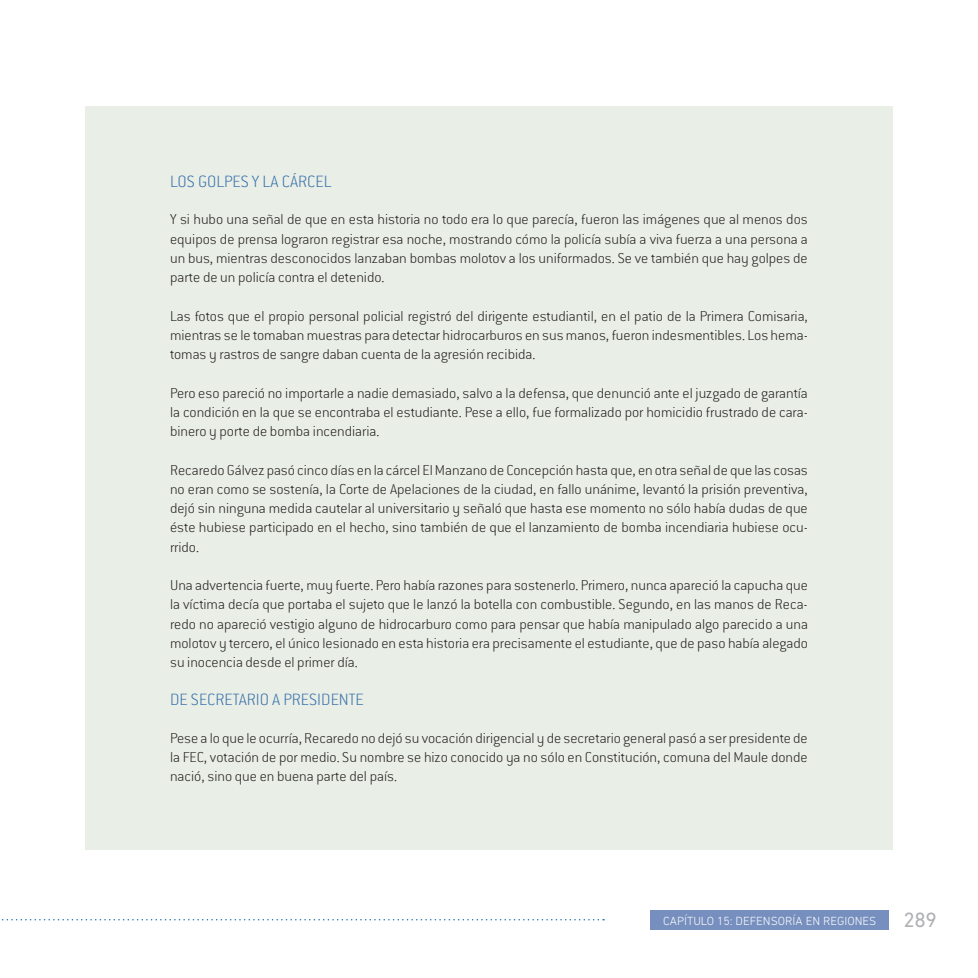
<style>
.page{position:relative;width:978px;height:978px;background:#fff}
.page>*{position:absolute;margin:0;border:0;box-sizing:border-box;transform-origin:0 0}
.t1{font:21px "DIN Next LT Pro";color:#b0b1b5}
.t2{font:200 18px "Conduit ITC Std";color:#3670aa}
.t3{font:200 15.75px/19.2px "Conduit ITC Std";color:#231f20;text-align:justify}
.t4{font:300 12px "DIN Next LT Pro";color:#fff}
</style>
<div class="page">
<div style="left:651px;top:911px;width:238px;height:19px;background:#768fbe"></div>
<svg style="left:2px;top:919px;width:602px;height:1px"></svg>
<div style="left:85px;top:106px;width:808px;height:744px;background:#e9eee6"></div>
<p class="t2" style="left:170px;top:170px;width:163px">LOS GOLPES Y LA CÁRCEL</p>
<p class="t3" style="left:170px;top:210px;width:639px">Y si hubo una señal de que en esta historia no todo era lo que parecía, fueron las imágenes que al menos dos equipos de prensa lograron registrar esa noche, mostrando cómo la policía subía a viva fuerza a una persona a un bus, mientras desconocidos lanzaban bombas molotov a los uniformados. Se ve también que hay golpes de parte de un policía contra el detenido.</p>
<p class="t3" style="left:170px;top:306px;width:639px">Las fotos que el propio personal policial registró del dirigente estudiantil, en el patio de la Primera Comisaria, mientras se le tomaban muestras para detectar hidrocarburos en sus manos, fueron indesmentibles. Los hema&shy;tomas y rastros de sangre daban cuenta de la agresión recibida.</p>
<p class="t3" style="left:170px;top:383px;width:639px">Pero eso pareció no importarle a nadie demasiado, salvo a la defensa, que denunció ante el juzgado de garantía la condición en la que se encontraba el estudiante. Pese a ello, fue formalizado por homicidio frustrado de cara&shy;binero y porte de bomba incendiaria.</p>
<p class="t3" style="left:170px;top:460px;width:639px">Recaredo Gálvez pasó cinco días en la cárcel El Manzano de Concepción hasta que, en otra señal de que las cosas no eran como se sostenía, la Corte de Apelaciones de la ciudad, en fallo unánime, levantó la prisión preventiva, dejó sin ninguna medida cautelar al universitario y señaló que hasta ese momento no sólo había dudas de que éste hubiese participado en el hecho, sino también de que el lanzamiento de bomba incendiaria hubiese ocu&shy;rrido.</p>
<p class="t3" style="left:170px;top:575px;width:639px">Una advertencia fuerte, muy fuerte. Pero había razones para sostenerlo. Primero, nunca apareció la capucha que la víctima decía que portaba el sujeto que le lanzó la botella con combustible. Segundo, en las manos de Reca&shy;redo no apareció vestigio alguno de hidrocarburo como para pensar que había manipulado algo parecido a una molotov y tercero, el único lesionado en esta historia era precisamente el estudiante, que de paso había alegado su inocencia desde el primer día.</p>
<p class="t2" style="left:170px;top:689px;width:195px">DE SECRETARIO A PRESIDENTE</p>
<p class="t3" style="left:170px;top:728px;width:639px">Pese a lo que le ocurría, Recaredo no dejó su vocación dirigencial y de secretario general pasó a ser presidente de la FEC, votación de por medio. Su nombre se hizo conocido ya no sólo en Constitución, comuna del Maule donde nació, sino que en buena parte del país.</p>
<p class="t4" style="left:663px;top:914px;width:215px">CAPÍTULO 15: DEFENSORÍA EN REGIONES</p>
<h1 class="t1" style="left:904px;top:907px;width:35px">289</h1>
</div>
